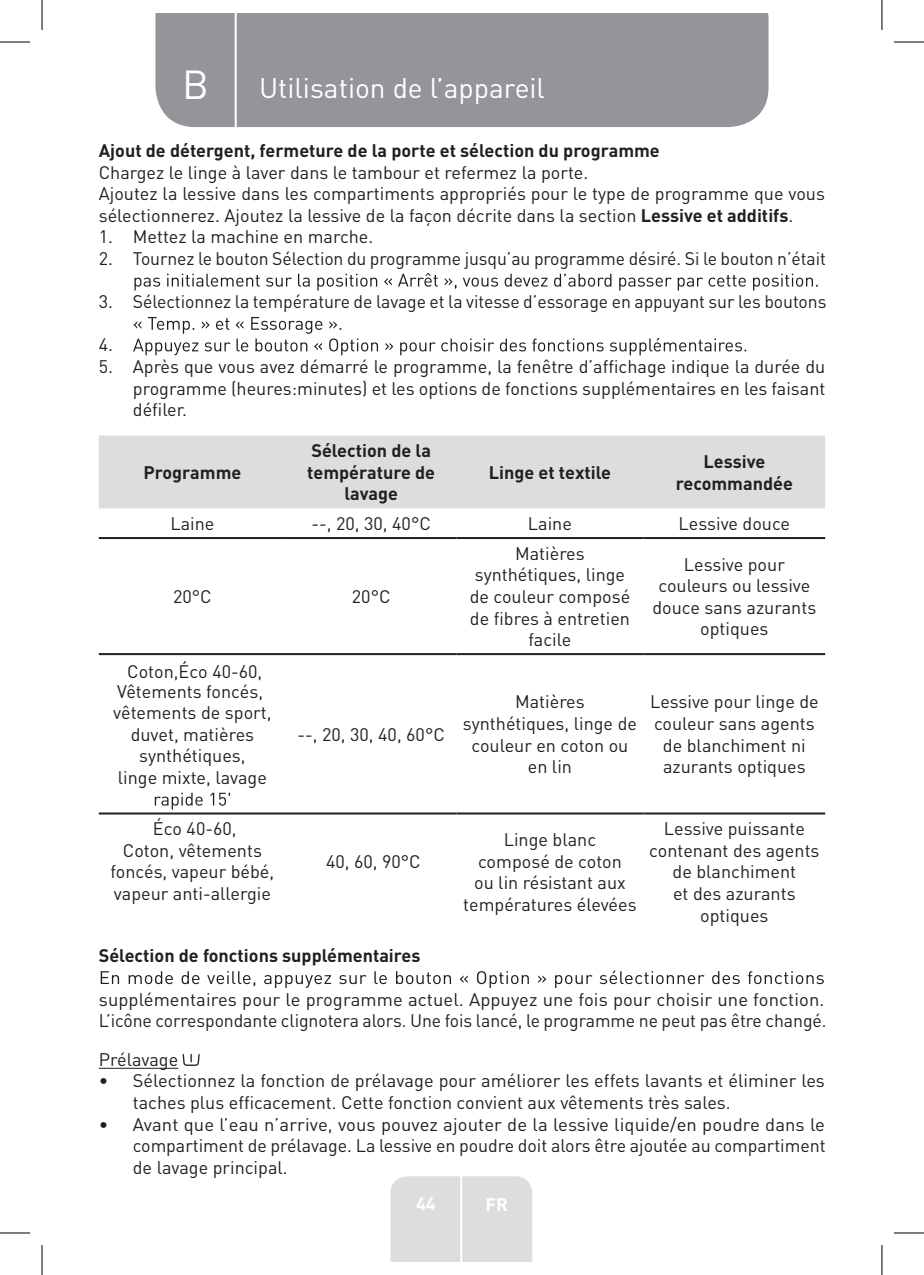
<style>
.page{position:relative;width:924px;height:1275px;background:#fff}
.page>*{position:absolute;margin:0;border:0;box-sizing:border-box;transform-origin:0 0}
.t1{font:40px "DIN Pro";color:#fff}
.t2{font:28px "DIN Pro";color:#fff}
.t3{font:18px/21.6px "DIN Pro";color:#231f20;text-align:center}
.t4{font:700 18px/21.6px "DIN Pro";color:#231f20;text-align:center}
.t5{font:700 18px "DIN Pro";color:#fff}
.s1{font-weight:700}
</style>
<div class="page">
<div style="left:155px;top:14px;width:613px;height:113px;background:#939598"></div>
<div style="left:390px;top:1176px;width:142px;height:85px;background:#dcdddf"></div>
<hr style="left:460px;top:1153px;width:2px;height:122px;background:#fff">
<hr style="left:234px;top:0;width:2px;height:130px;background:#fff">
<hr style="left:99px;top:1067px;width:79px;height:1px;background:#231f20">
<svg style="left:134px;top:273px;width:683px;height:17px"></svg>
<svg style="left:133px;top:317px;width:613px;height:38px"></svg>
<div style="left:99px;top:435px;width:725px;height:73px;background:#dcdddf"></div>
<hr style="left:99px;top:537px;width:187px;height:2px;background:#231f20">
<hr style="left:286px;top:537px;width:170px;height:2px;background:#231f20">
<hr style="left:456px;top:537px;width:187px;height:2px;background:#231f20">
<hr style="left:643px;top:537px;width:181px;height:2px;background:#231f20">
<hr style="left:99px;top:653px;width:187px;height:2px;background:#231f20">
<hr style="left:286px;top:653px;width:170px;height:2px;background:#231f20">
<hr style="left:456px;top:653px;width:187px;height:2px;background:#231f20">
<hr style="left:643px;top:653px;width:181px;height:2px;background:#231f20">
<hr style="left:99px;top:812px;width:187px;height:2px;background:#231f20">
<hr style="left:286px;top:812px;width:170px;height:2px;background:#231f20">
<hr style="left:456px;top:812px;width:187px;height:2px;background:#231f20">
<hr style="left:643px;top:812px;width:181px;height:2px;background:#231f20">
<svg style="left:155px;top:792px;width:75px;height:17px"></svg>
<svg style="left:101px;top:970px;width:722px;height:18px"></svg>
<svg style="left:182px;top:1054px;width:18px;height:11px"></svg>
<hr style="left:0;top:42px;width:30px;height:1px;background:#000">
<hr style="left:893px;top:42px;width:30px;height:1px;background:#000">
<hr style="left:0;top:1232px;width:30px;height:1px;background:#000">
<hr style="left:893px;top:1232px;width:30px;height:1px;background:#000">
<hr style="left:42px;top:0;width:1px;height:30px;background:#000">
<hr style="left:42px;top:1245px;width:1px;height:30px;background:#000">
<hr style="left:881px;top:0;width:1px;height:30px;background:#000">
<hr style="left:881px;top:1245px;width:1px;height:30px;background:#000">
<h1 class="t1" style="left:182px;top:57px;width:28px">B</h1>
<h2 class="t2" style="left:259px;top:69px;width:287px">Utilisation de l’appareil</h2>
<p class="t4" style="left:99px;top:139px;width:562px">Ajout de détergent, fermeture de la porte et sélection du programme</p>
<p class="t3" style="left:99px;top:160px;width:727px;text-align:left">Chargez le linge à laver dans le tambour et refermez la porte.<br>Ajoutez la lessive dans les compartiments appropriés pour le type de programme que vous sélectionnerez. Ajoutez la lessive de la façon décrite dans la section <span class="s1">Lessive et additifs</span>.</p>
<p class="t3" style="left:99px;top:225px;width:276px">1. Mettez la machine en marche.</p>
<p class="t3" style="left:99px;top:247px;width:728px">2. Tournez le bouton Sélection du programme jusqu’au programme désiré. Si le bouton n’était</p>
<p class="t3" style="left:99px;top:290px;width:728px">3. Sélectionnez la température de lavage et la vitesse d’essorage en appuyant sur les boutons</p>
<p class="t3" style="left:99px;top:333px;width:16px">4.</p>
<p class="t3" style="left:133px;top:355px;width:693px;text-align:justify;text-indent:-34px">5. Après que vous avez démarré le programme, la fenêtre d’affichage indique la durée du programme (heures:minutes) et les options de fonctions supplémentaires en les faisant défiler.</p>
<p class="t4" style="left:143px;top:461px;width:99px">Programme</p>
<p class="t4" style="left:307px;top:439px;width:129px">Sélection de la température de lavage</p>
<p class="t4" style="left:488px;top:461px;width:124px">Linge et textile</p>
<p class="t4" style="left:675px;top:450px;width:118px">Lessive recommandée</p>
<p class="t3" style="left:170px;top:512px;width:45px">Laine</p>
<p class="t3" style="left:311px;top:512px;width:121px">--, 20, 30, 40°C</p>
<p class="t3" style="left:527px;top:512px;width:45px">Laine</p>
<p class="t3" style="left:678px;top:512px;width:113px">Lessive douce</p>
<p class="t3" style="left:173px;top:585px;width:40px">20°C</p>
<p class="t3" style="left:352px;top:585px;width:40px">20°C</p>
<p class="t3" style="left:127px;top:659px;width:137px">Coton,Éco 40-60,</p>
<p class="t3" style="left:113px;top:701px;width:160px">vêtements de sport, duvet, matières synthétiques,<br>linge mixte, lavage</p>
<p class="t3" style="left:117px;top:679px;width:147px">Vêtements foncés,</p>
<p class="t3" style="left:153px;top:817px;width:85px">Éco 40-60,</p>
<p class="t3" style="left:297px;top:722px;width:149px">--, 20, 30, 40, 60°C</p>
<p class="t3" style="left:110px;top:838px;width:165px">Coton, vêtements foncés, vapeur bébé, vapeur anti-allergie</p>
<p class="t3" style="left:326px;top:849px;width:96px">40, 60, 90°C</p>
<p class="t3" style="left:469px;top:542px;width:162px">Matières synthétiques, linge de couleur composé de fibres à entretien facile</p>
<p class="t3" style="left:652px;top:552px;width:165px">Lessive pour couleurs ou lessive douce sans azurants optiques</p>
<p class="t3" style="left:462px;top:690px;width:176px">Matières synthétiques, linge de couleur en coton ou en lin</p>
<p class="t3" style="left:649px;top:690px;width:170px">Lessive pour linge de couleur sans agents de blanchiment ni azurants optiques</p>
<p class="t3" style="left:463px;top:828px;width:175px">Linge blanc<br>composé de coton<br>ou lin résistant aux températures élevées</p>
<p class="t3" style="left:649px;top:817px;width:172px">Lessive puissante contenant des agents de blanchiment<br>et des azurants optiques</p>
<p class="t4" style="left:99px;top:944px;width:323px">Sélection de fonctions supplémentaires</p>
<p class="t3" style="left:99px;top:987px;width:729px;text-align:left">supplémentaires pour le programme actuel. Appuyez une fois pour choisir une fonction.<br>L’icône correspondante clignotera alors. Une fois lancé, le programme ne peut pas être changé.</p>
<p class="t3" style="left:99px;top:1047px;width:81px">Prélavage</p>
<p class="t3" style="left:133px;top:1069px;width:693px;text-align:left;text-indent:-34px">• Sélectionnez la fonction de prélavage pour améliorer les effets lavants et éliminer les taches plus efficacement. Cette fonction convient aux vêtements très sales.</p>
<p class="t3" style="left:133px;top:1112px;width:694px;text-align:justify;text-indent:-34px">• Avant que l’eau n’arrive, vous pouvez ajouter de la lessive liquide/en poudre dans le compartiment de prélavage. La lessive en poudre doit alors être ajoutée au compartiment de lavage principal.</p>
<p class="t5" style="left:416px;top:1191px;width:21px">44</p>
<p class="t5" style="left:485px;top:1192px;width:24px">FR</p>
</div>
